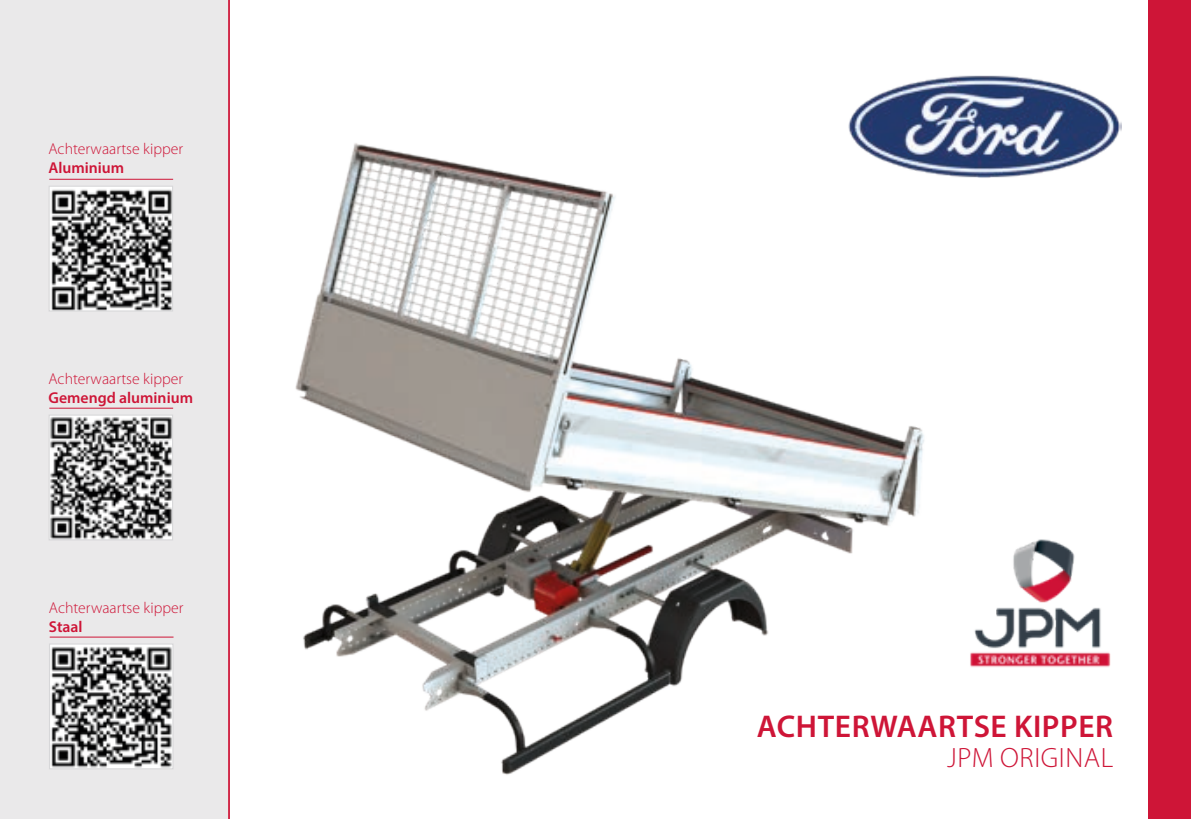
<style>
.page{position:relative;width:1191px;height:819px;background:#fff}
.page>*{position:absolute;margin:0;border:0;box-sizing:border-box;transform-origin:0 0}
.t1{font:600 31.5px "Myriad Pro";letter-spacing:.02em;color:#ce1537}
.t2{font:300 28px "Myriad Pro";letter-spacing:.02em;color:#ce1537}
.t3{font:300 15.75px "Myriad Pro";color:#ce1537}
.t4{font:600 15.75px "Myriad Pro";color:#ce1537}
</style>
<div class="page">
<img style="left:849px;top:75px;width:272px;height:103px">
<div style="left:0;top:0;width:229px;height:819px;background:#eae9ea"></div>
<img style="left:980px;top:539px;width:131px;height:128px">
<hr style="left:228px;top:0;width:2px;height:819px;background:#ce1537">
<img style="left:51px;top:188px;width:120px;height:121px">
<div style="left:49px;top:186px;width:124px;height:125px;border:1px solid #d7d7d9"></div>
<img style="left:51px;top:416px;width:120px;height:122px">
<div style="left:49px;top:414px;width:124px;height:126px;border:1px solid #d7d7d9"></div>
<img style="left:51px;top:645px;width:120px;height:122px">
<div style="left:49px;top:643px;width:124px;height:126px;border:1px solid #d7d7d9"></div>
<hr style="left:49px;top:179px;width:124px;height:1px;background:#ce1537">
<hr style="left:49px;top:408px;width:124px;height:1px;background:#ce1537">
<hr style="left:50px;top:636px;width:123px;height:1px;background:#ce1537">
<img style="left:229px;top:127px;width:751px;height:692px">
<div style="left:1148px;top:0;width:43px;height:819px;background:#ce1537"></div>
<p class="t3" style="left:49px;top:139px;width:136px">Achterwaartse kipper</p>
<p class="t4" style="left:49px;top:157px;width:77px">Aluminium</p>
<p class="t3" style="left:49px;top:369px;width:136px">Achterwaartse kipper</p>
<p class="t4" style="left:49px;top:388px;width:146px">Gemengd aluminium</p>
<p class="t3" style="left:49px;top:598px;width:136px">Achterwaartse kipper</p>
<p class="t4" style="left:49px;top:616px;width:35px">Staal</p>
<h1 class="t1" style="left:756px;top:705px;width:358px">ACHTERWAARTSE KIPPER</h1>
<h2 class="t2" style="left:947px;top:740px;width:167px">JPM ORIGINAL</h2>
</div>
